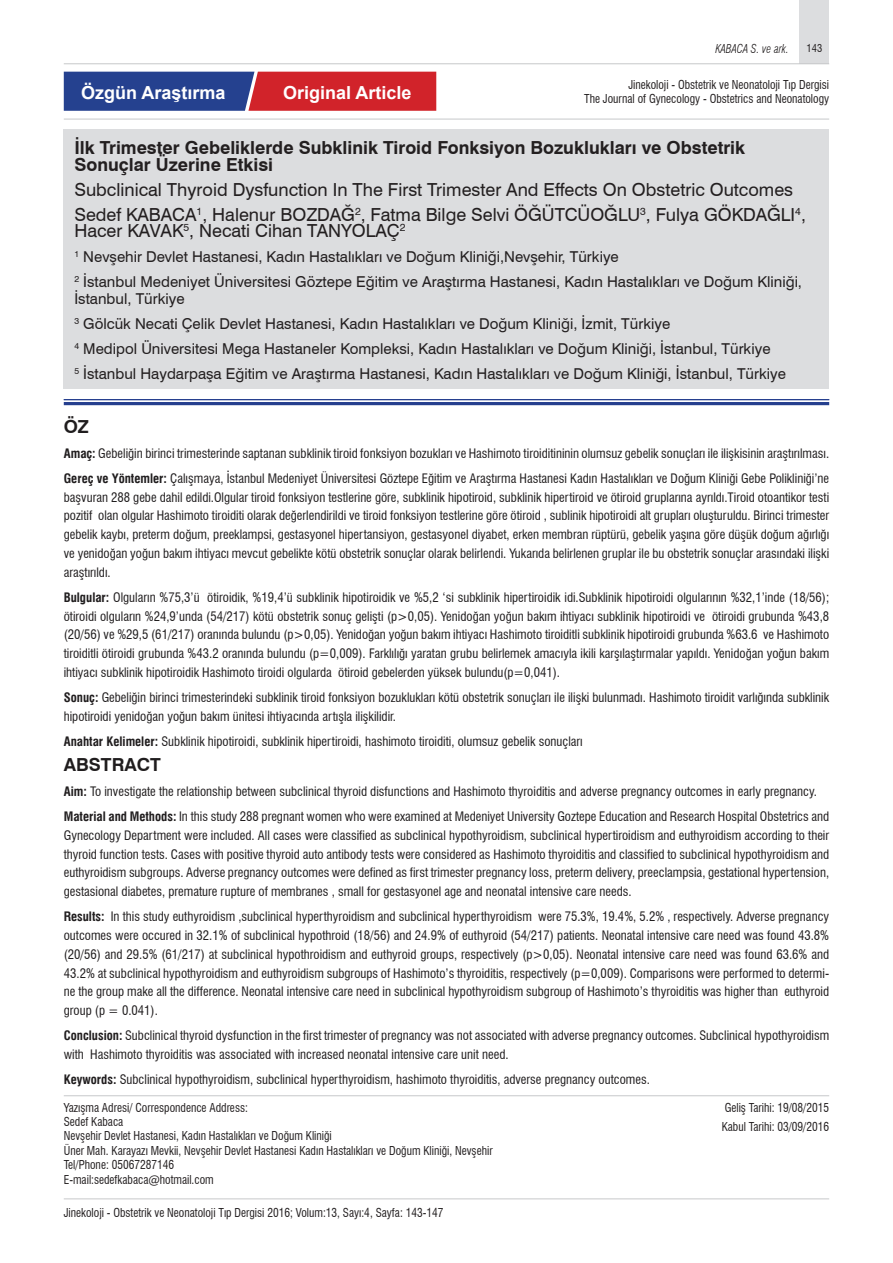
<style>
.page{position:relative;width:893px;height:1263px;background:#fff}
.page>*{position:absolute;margin:0;border:0;box-sizing:border-box;transform-origin:0 0}
.t1{font:18px/25px "Swiss 721 BT";color:#231f20}
.t2{font:700 18px/16.5px "Swiss 721 BT";color:#231f20}
.t3{font:700 18px "Arial";color:#fff}
.t4{font:700 18px "Swiss 721 BT";color:#201d1e}
.t5{font:15px/25px "Swiss 721 BT";color:#231f20}
.t6{font:condensed 12.75px/18.8px "Swiss 721 BT";color:#201d1e}
.t7{font:condensed 12px/14.4px "Swiss 721 BT";color:#231f20;scale:.95 1}
.t8{font:italic 300 condensed 12px "Swiss 721 BT";color:#231f20;scale:.95 1}
.t9{font:condensed 10.5px "Swiss 721 BT";color:#231f20}
.s1{font-weight:700}
</style>
<div class="page">
<div style="left:800px;top:0;width:29px;height:64px;background:#dcdddf"></div>
<hr style="left:64px;top:1198px;width:765px;height:1px;background:#c7c8ca">
<hr style="left:64px;top:63px;width:765px;height:1px;background:#c7c8ca">
<hr style="left:64px;top:119px;width:765px;height:1px;background:#c7c8ca">
<svg style="left:64px;top:72px;width:372px;height:39px;background:#7b355f"></svg>
<hr style="left:64px;top:1095px;width:765px;height:1px;background:#c7c8ca">
<div style="left:64px;top:129px;width:765px;height:260px;background:#dcdddf"></div>
<hr style="left:64px;top:399px;width:765px;height:1px;background:#253f8e">
<hr style="left:64px;top:402px;width:765px;height:3px;background:#253f8e">
<p class="t8" style="left:715px;top:42px;width:79px">KABACA S. ve ark.</p>
<p class="t9" style="left:807px;top:42px;width:17px">143</p>
<p class="t7" style="left:628px;top:77px;width:213px">Jinekoloji - Obstetrik ve Neonatoloji Tıp Dergisi</p>
<h1 class="t3" style="left:81px;top:80px;width:146px">Özgün Araştırma</h1>
<h1 class="t3" style="left:283px;top:80px;width:130px">Original Article</h1>
<p class="t7" style="left:584px;top:92px;width:259px">The Journal of Gynecology - Obstetrics and Neonatology</p>
<h1 class="t2" style="left:74px;top:139px;width:672px">İlk Trimester Gebeliklerde Subklinik Tiroid Fonksiyon Bozuklukları ve Obstetrik<br>Sonuçlar Üzerine Etkisi</h1>
<h1 class="t1" style="left:74px;top:176px;width:733px">Subclinical Thyroid Dysfunction In The First Trimester And Effects On Obstetric Outcomes<br>Sedef KABACA<sup>1</sup>, Halenur BOZDAĞ<sup>2</sup>, Fatma Bilge Selvi ÖĞÜTCÜOĞLU<sup>3</sup>, Fulya GÖKDAĞLI<sup>4</sup>,</h1>
<h1 class="t1" style="left:74px;top:218px;width:333px">Hacer KAVAK<sup>5</sup>, Necati Cihan TANYOLAÇ<sup>2</sup></h1>
<p class="t5" style="left:74px;top:244px;width:729px"><sup>1</sup> Nevşehir Devlet Hastanesi, Kadın Hastalıkları ve Doğum Kliniği,Nevşehir, Türkiye<br><sup>2</sup> İstanbul Medeniyet Üniversitesi Göztepe Eğitim ve Araştırma Hastanesi, Kadın Hastalıkları ve Doğum Kliniği,</p>
<p class="t5" style="left:74px;top:285px;width:713px">İstanbul, Türkiye<br><sup>3</sup> Gölcük Necati Çelik Devlet Hastanesi, Kadın Hastalıkları ve Doğum Kliniği, İzmit, Türkiye<br><sup>4</sup> Medipol Üniversitesi Mega Hastaneler Kompleksi, Kadın Hastalıkları ve Doğum Kliniği, İstanbul, Türkiye<br><sup>5</sup> İstanbul Haydarpaşa Eğitim ve Araştırma Hastanesi, Kadın Hastalıkları ve Doğum Kliniği, İstanbul, Türkiye</p>
<h1 class="t4" style="left:64px;top:414px;width:27px">ÖZ</h1>
<p class="t6" style="left:64px;top:440px;width:767px;line-height:25.2px"><span class="s1">Amaç:</span> Gebeliğin birinci trimesterinde saptanan subklinik tiroid fonksiyon bozukları ve Hashimoto tiroiditininin olumsuz gebelik sonuçları ile ilişkisinin araştırılması.<br><span class="s1">Gereç ve Yöntemler:</span> Çalışmaya, İstanbul Medeniyet Üniversitesi Göztepe Eğitim ve Araştırma Hastanesi Kadın Hastalıkları ve Doğum Kliniği Gebe Polikliniği’ne</p>
<p class="t6" style="left:64px;top:488px;width:767px;text-align:justify">başvuran 288 gebe dahil edildi.Olgular tiroid fonksiyon testlerine göre, subklinik hipotiroid, subklinik hipertiroid ve ötiroid gruplarına ayrıldı.Tiroid otoantikor testi pozitif olan olgular Hashimoto tiroiditi olarak değerlendirildi ve tiroid fonksiyon testlerine göre ötiroid , sublinik hipotiroidi alt grupları oluşturuldu. Birinci trimester gebelik kaybı, preterm doğum, preeklampsi, gestasyonel hipertansiyon, gestasyonel diyabet, erken membran rüptürü, gebelik yaşına göre düşük doğum ağırlığı ve yenidoğan yoğun bakım ihtiyacı mevcut gebelikte kötü obstetrik sonuçlar olarak belirlendi. Yukarıda belirlenen gruplar ile bu obstetrik sonuçlar arasındaki ilişki araştırıldı.</p>
<p class="t6" style="left:64px;top:588px;width:767px;text-align:justify"><span class="s1">Bulgular:</span> Olguların %75,3’ü ötiroidik, %19,4’ü subklinik hipotiroidik ve %5,2 ‘si subklinik hipertiroidik idi.Subklinik hipotiroidi olgularının %32,1’inde (18/56); ötiroidi olguların %24,9’unda (54/217) kötü obstetrik sonuç gelişti (p&gt;0,05). Yenidoğan yoğun bakım ihtiyacı subklinik hipotiroidi ve ötiroidi grubunda %43,8 (20/56) ve %29,5 (61/217) oranında bulundu (p&gt;0,05). Yenidoğan yoğun bakım ihtiyacı Hashimoto tiroiditli subklinik hipotiroidi grubunda %63.6 ve Hashimoto tiroiditli ötiroidi grubunda %43.2 oranında bulundu (p=0,009). Farklılığı yaratan grubu belirlemek amacıyla ikili karşılaştırmalar yapıldı. Yenidoğan yoğun bakım ihtiyacı subklinik hipotiroidik Hashimoto tiroidi olgularda ötiroid gebelerden yüksek bulundu(p=0,041).</p>
<p class="t6" style="left:64px;top:688px;width:767px"><span class="s1">Sonuç:</span> Gebeliğin birinci trimesterindeki subklinik tiroid fonksiyon bozuklukları kötü obstetrik sonuçları ile ilişki bulunmadı. Hashimoto tiroidit varlığında subklinik hipotiroidi yenidoğan yoğun bakım ünitesi ihtiyacında artışla ilişkilidir.</p>
<p class="t6" style="left:64px;top:732px;width:520px"><span class="s1">Anahtar Kelimeler:</span> Subklinik hipotiroidi, subklinik hipertiroidi, hashimoto tiroiditi, olumsuz gebelik sonuçları</p>
<h1 class="t4" style="left:64px;top:752px;width:99px">ABSTRACT</h1>
<p class="t6" style="left:64px;top:779px;width:767px;line-height:25.2px"><span class="s1">Aim:</span> To investigate the relationship between subclinical thyroid disfunctions and Hashimoto thyroiditis and adverse pregnancy outcomes in early pregnancy.<br><span class="s1">Material and Methods:</span> In this study 288 pregnant women who were examined at Medeniyet University Goztepe Education and Research Hospital Obstetrics and</p>
<p class="t6" style="left:64px;top:826px;width:767px;text-align:justify">Gynecology Department were included. All cases were classified as subclinical hypothyroidism, subclinical hypertiroidism and euthyroidism according to their thyroid function tests. Cases with positive thyroid auto antibody tests were considered as Hashimoto thyroiditis and classified to subclinical hypothyroidism and euthyroidism subgroups. Adverse pregnancy outcomes were defined as first trimester pregnancy loss, preterm delivery, preeclampsia, gestational hypertension, gestasional diabetes, premature rupture of membranes , small for gestasyonel age and neonatal intensive care needs.</p>
<p class="t6" style="left:64px;top:907px;width:767px;text-align:justify"><span class="s1">Results:</span> In this study euthyroidism ,subclinical hyperthyroidism and subclinical hyperthyroidism were 75.3%, 19.4%, 5.2% , respectively. Adverse pregnancy outcomes were occured in 32.1% of subclinical hypothroid (18/56) and 24.9% of euthyroid (54/217) patients. Neonatal intensive care need was found 43.8% (20/56) and 29.5% (61/217) at subclinical hypothroidism and euthyroid groups, respectively (p&gt;0,05). Neonatal intensive care need was found 63.6% and 43.2% at subclinical hypothyroidism and euthyroidism subgroups of Hashimoto’s thyroiditis, respectively (p=0,009). Comparisons were performed to determi&shy;ne the group make all the difference. Neonatal intensive care need in subclinical hypothyroidism subgroup of Hashimoto’s thyroiditis was higher than euthyroid group (p = 0.041).</p>
<p class="t6" style="left:64px;top:1026px;width:767px"><span class="s1">Conclusion:</span> Subclinical thyroid dysfunction in the first trimester of pregnancy was not associated with adverse pregnancy outcomes. Subclinical hypothyroidism with Hashimoto thyroiditis was associated with increased neonatal intensive care unit need.</p>
<p class="t6" style="left:64px;top:1070px;width:588px"><span class="s1">Keywords:</span> Subclinical hypothyroidism, subclinical hyperthyroidism, hashimoto thyroiditis, adverse pregnancy outcomes.</p>
<p class="t7" style="left:722px;top:1097px;width:115px;line-height:19.5px">Geliş Tarihi: 19/08/2015<br>Kabul Tarihi: 03/09/2016</p>
<p class="t7" style="left:64px;top:1100px;width:453px">Yazışma Adresi/ Correspondence Address:<br>Sedef Kabaca<br>Nevşehir Devlet Hastanesi, Kadın Hastalıkları ve Doğum Kliniği<br>Üner Mah. Karayazı Mevkii, Nevşehir Devlet Hastanesi Kadın Hastalıkları ve Doğum Kliniği, Nevşehir Tel/Phone: 05067287146<br>E-mail:sedefkabaca@hotmail.com</p>
<p class="t7" style="left:64px;top:1205px;width:401px">Jinekoloji - Obstetrik ve Neonatoloji Tıp Dergisi 2016; Volum:13, Sayı:4, Sayfa: 143-147</p>
</div>
